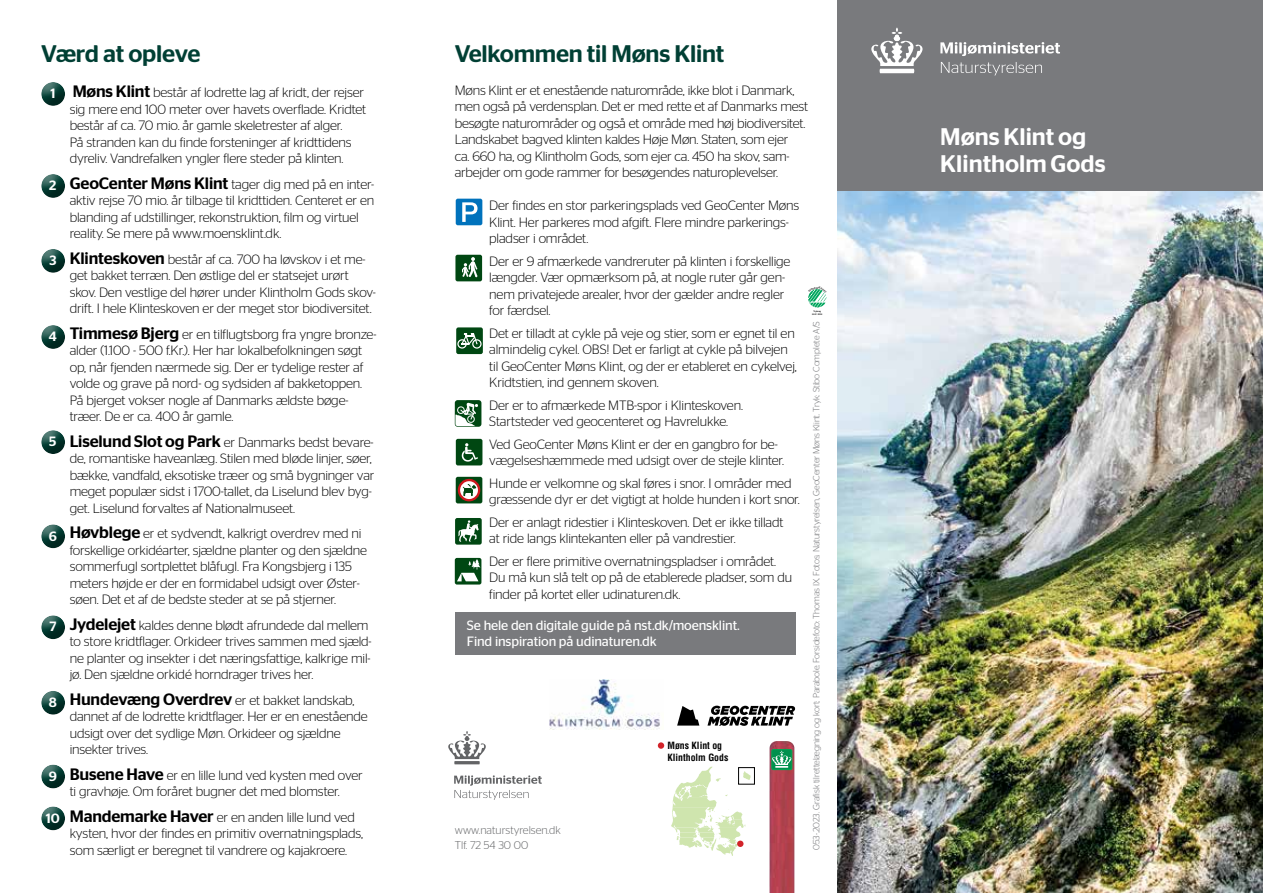
<style>
.page{position:relative;width:1263px;height:893px;background:#fff}
.page>*{position:absolute;margin:0;border:0;box-sizing:border-box;transform-origin:0 0}
.t1{font:500 24px "Stag Sans";letter-spacing:-.01em;color:#003f34}
.t2{font:500 24px/27px "Stag Sans";color:#fff}
.t3{font:300 13.5px/16.5px "Stag Sans";letter-spacing:-.01em;color:#000}
.t4{font:13.5px/16.5px "Stag Sans";letter-spacing:-.01em;color:#fff}
.t5{font:500 13.5px "Stag Sans";color:#fff}
.t6{font:300 11.25px/15px "Stag Sans";color:#636466}
.t7{font:700 condensed 9.75px/11.2px "Helvetica";color:#000}
.t8{font:300 9px "Stag Sans";letter-spacing:-.015em;color:#6d6e71}
.t9{font:500 2.1px/2.5px "Helvetica Neue";color:#000;text-align:center}
.s1{font-weight:500;font-size:16.5px}
</style>
<div class="page">
<img style="left:549px;top:679px;width:111px;height:51px">
<img style="left:838px;top:191px;width:425px;height:702px">
<div style="left:837px;top:0;width:426px;height:191px;background:#797a7d"></div>
<div style="left:738px;top:767px;width:17px;height:17px;border:1px solid #000"></div>
<div style="left:658px;top:742px;width:6px;height:7px;background:#d2232a;border-radius:50%"></div>
<svg style="left:671px;top:766px;width:80px;height:90px"></svg>
<div style="left:455px;top:613px;width:340px;height:42px;background:#797a7d"></div>
<div style="left:455px;top:255px;width:27px;height:26px;background:#004712;border-radius:2px"></div>
<svg style="left:462px;top:257px;width:15px;height:20px"></svg>
<div style="left:456px;top:439px;width:26px;height:26px;background:#004712;border-radius:2px"></div>
<svg style="left:462px;top:443px;width:16px;height:19px"></svg>
<img style="left:769px;top:741px;width:25px;height:152px">
<div style="left:772px;top:749px;width:20px;height:21px;border:1px solid #00a651;border-radius:2px"></div>
<svg style="left:772px;top:751px;width:19px;height:17px"></svg>
<svg style="left:871px;top:28px;width:51px;height:45px"></svg>
<svg style="left:940px;top:42px;width:120px;height:14px"></svg>
<svg style="left:941px;top:62px;width:101px;height:14px"></svg>
<svg style="left:448px;top:731px;width:38px;height:33px"></svg>
<svg style="left:454px;top:775px;width:88px;height:25px"></svg>
<div style="left:41px;top:82px;width:26px;height:25px;background:#000;opacity:.4"></div>
<div style="left:41px;top:174px;width:26px;height:25px;background:#000;opacity:.4"></div>
<div style="left:41px;top:249px;width:26px;height:25px;background:#000;opacity:.4"></div>
<div style="left:41px;top:325px;width:26px;height:25px;background:#000;opacity:.4"></div>
<div style="left:41px;top:430px;width:26px;height:25px;background:#000;opacity:.4"></div>
<div style="left:41px;top:524px;width:26px;height:26px;background:#000;opacity:.4"></div>
<div style="left:41px;top:615px;width:26px;height:26px;background:#000;opacity:.4"></div>
<div style="left:41px;top:691px;width:26px;height:25px;background:#000;opacity:.4"></div>
<div style="left:41px;top:764px;width:26px;height:26px;background:#000;opacity:.4"></div>
<div style="left:41px;top:806px;width:26px;height:26px;background:#000;opacity:.4"></div>
<div style="left:456px;top:327px;width:27px;height:27px;background:#004712;border-radius:2px"></div>
<div style="left:472px;top:339px;width:10px;height:10px;border:1px solid #fff;border-radius:50%"></div>
<div style="left:457px;top:339px;width:10px;height:10px;border:1px solid #fff;border-radius:50%"></div>
<svg style="left:461px;top:333px;width:16px;height:12px"></svg>
<div style="left:455px;top:400px;width:26px;height:27px;background:#004712;border-radius:3px"></div>
<svg style="left:455px;top:403px;width:23px;height:23px"></svg>
<svg style="left:456px;top:477px;width:26px;height:26px"></svg>
<svg style="left:459px;top:480px;width:20px;height:20px"></svg>
<div style="left:458px;top:479px;width:22px;height:22px;border:2px solid #ce171e;border-radius:50%"></div>
<svg style="left:463px;top:481px;width:13px;height:15px"></svg>
<div style="left:455px;top:518px;width:27px;height:27px;background:#004712;border-radius:2px"></div>
<svg style="left:458px;top:520px;width:20px;height:22px"></svg>
<div style="left:455px;top:558px;width:26px;height:27px;background:linear-gradient(to right,#004712,#004712);border-radius:2px"></div>
<svg style="left:457px;top:559px;width:23px;height:22px"></svg>
<div style="left:456px;top:199px;width:26px;height:26px;background:#0072bc;border-radius:2px"></div>
<svg style="left:462px;top:202px;width:15px;height:20px"></svg>
<svg style="left:677px;top:706px;width:22px;height:20px"></svg>
<svg style="left:707px;top:706px;width:88px;height:20px"></svg>
<svg style="left:808px;top:289px;width:19px;height:18px"></svg>
<h1 class="t1" style="left:41px;top:40px;width:161px">Værd at opleve</h1>
<p class="t5" style="left:50px;top:86px;width:7px">1</p>
<p class="t5" style="left:49px;top:178px;width:9px">2</p>
<p class="t5" style="left:49px;top:253px;width:9px">3</p>
<p class="t5" style="left:49px;top:329px;width:9px">4</p>
<p class="t5" style="left:49px;top:434px;width:9px">5</p>
<p class="t5" style="left:49px;top:528px;width:10px">6</p>
<p class="t5" style="left:49px;top:619px;width:9px">7</p>
<p class="t5" style="left:49px;top:694px;width:10px">8</p>
<p class="t5" style="left:49px;top:768px;width:10px">9</p>
<p class="t5" style="left:46px;top:810px;width:16px">10</p>
<p class="t3" style="left:70px;top:84px;width:298px"><span class="s1">Møns Klint</span> består af lodrette lag af kridt, der rejser sig mere end 100 meter over havets overflade. Kridtet består af ca. 70 mio. år gamle skeletrester af alger.<br>På stranden kan du finde forsteninger af kridttidens dyreliv. Vandrefalken yngler flere steder på klinten.</p>
<p class="t3" style="left:70px;top:175px;width:306px"><span class="s1">GeoCenter Møns Klint</span> tager dig med på en inter&shy;aktiv rejse 70 mio. år tilbage til kridttiden. Centeret er en blanding af udstillinger, rekonstruktion, film og virtuel reality. Se mere på www.moensklint.dk.</p>
<p class="t3" style="left:70px;top:250px;width:308px"><span class="s1">Klinteskoven</span> består af ca. 700 ha løvskov i et me&shy;get bakket terræn. Den østlige del er statsejet urørt skov. Den vestlige del hører under Klintholm Gods skov&shy;drift. I hele Klinteskoven er der meget stor biodiversitet.</p>
<p class="t3" style="left:70px;top:325px;width:308px"><span class="s1">Timmesø Bjerg</span> er en tilflugtsborg fra yngre bronze&shy;alder (1.100 - 500 f.Kr.). Her har lokalbefolkningen søgt op, når fjenden nærmede sig. Der er tydelige rester af volde og grave på nord- og sydsiden af bakketoppen.<br>På bjerget vokser nogle af Danmarks ældste bøge&shy;træer. De er ca. 400 år gamle.</p>
<p class="t3" style="left:70px;top:433px;width:306px"><span class="s1">Liselund Slot og Park</span> er Danmarks bedst bevare&shy;de, romantiske haveanlæg. Stilen med bløde linjer, søer, bække, vandfald, eksotiske træer og små bygninger var meget populær sidst i 1700-tallet, da Liselund blev byg&shy;get. Liselund forvaltes af Nationalmuseet.</p>
<p class="t3" style="left:70px;top:525px;width:299px"><span class="s1">Høvblege</span> er et sydvendt, kalkrigt overdrev med ni forskellige orkidéarter, sjældne planter og den sjældne sommerfugl sortplettet blåfugl. Fra Kongsbjerg i 135 meters højde er der en formidabel udsigt over Øster&shy;søen. Det et af de bedste steder at se på stjerner.</p>
<p class="t3" style="left:70px;top:616px;width:303px"><span class="s1">Jydelejet</span> kaldes denne blødt afrundede dal mellem to store kridtflager. Orkideer trives sammen med sjæld&shy;ne planter og insekter i det næringsfattige, kalkrige mil&shy;jø. Den sjældne orkidé horndrager trives her.</p>
<p class="t3" style="left:70px;top:691px;width:299px"><span class="s1">Hundevæng Overdrev</span> er et bakket landskab, dannet af de lodrette kridtflager. Her er en enestående udsigt over det sydlige Møn. Orkideer og sjældne insekter trives.</p>
<p class="t3" style="left:70px;top:766px;width:294px"><span class="s1">Busene Have</span> er en lille lund ved kysten med over ti gravhøje. Om foråret bugner det med blomster.</p>
<p class="t3" style="left:70px;top:808px;width:295px"><span class="s1">Mandemarke Haver</span> er en anden lille lund ved kysten, hvor der findes en primitiv overnatningsplads, som særligt er beregnet til vandrere og kajakroere.</p>
<h1 class="t1" style="left:455px;top:40px;width:271px">Velkommen til Møns Klint</h1>
<p class="t3" style="left:455px;top:82px;width:355px">Møns Klint er et enestående naturområde, ikke blot i Danmark, men også på verdensplan. Det er med rette et af Danmarks mest besøgte naturområder og også et område med høj biodiversitet.<br>Landskabet bagved klinten kaldes Høje Møn. Staten, som ejer<br>ca. 660 ha, og Klintholm Gods, som ejer ca. 450 ha skov, sam&shy;arbejder om gode rammer for besøgendes naturoplevelser.</p>
<p class="t3" style="left:489px;top:197px;width:311px">Der findes en stor parkeringsplads ved GeoCenter Møns<br>Klint. Her parkeres mod afgift. Flere mindre parkerings&shy;pladser i området.</p>
<p class="t3" style="left:489px;top:253px;width:303px">Der er 9 afmærkede vandreruter på klinten i forskellige længder. Vær opmærksom på, at nogle ruter går gen&shy;nem privatejede arealer, hvor der gælder andre regler for færdsel.</p>
<p class="t3" style="left:489px;top:325px;width:309px">Det er tilladt at cykle på veje og stier, som er egnet til en almindelig cykel. OBS! Det er farligt at cykle på bilvejen til GeoCenter Møns Klint, og der er etableret en cykelvej, Kridtstien, ind gennem skoven.</p>
<p class="t3" style="left:489px;top:397px;width:255px">Der er to afmærkede MTB-spor i Klinteskoven.<br>Startsteder ved geocenteret og Havrelukke.</p>
<p class="t3" style="left:489px;top:436px;width:296px">Ved GeoCenter Møns Klint er der en gangbro for be&shy;vægelseshæmmede med udsigt over de stejle klinter.</p>
<p class="t3" style="left:489px;top:475px;width:312px">Hunde er velkomne og skal føres i snor. I områder med græssende dyr er det vigtigt at holde hunden i kort snor.</p>
<p class="t3" style="left:489px;top:514px;width:296px">Der er anlagt ridestier i Klinteskoven. Det er ikke tilladt at ride langs klintekanten eller på vandrestier.</p>
<p class="t3" style="left:489px;top:553px;width:304px">Der er flere primitive overnatningspladser i området.<br>Du må kun slå telt op på de etablerede pladser, som du finder på kortet eller udinaturen.dk.</p>
<p class="t9" style="left:812px;top:310px;width:12px">Tryksag<br>5041 0004</p>
<p class="t8" style="left:811px;top:850px;width:530px;rotate:-90deg">053-.2023. Grafisk tilrettelægning og kort: Parabole. Forsidefoto: Thomas IX. Fotos: Naturstyrelsen, GeoCenter Møns Klint. Tryk: Stibo Complete A/S</p>
<p class="t4" style="left:467px;top:616px;width:274px">Se hele den digitale guide på nst.dk/moensklint.<br>Find inspiration på udinaturen.dk</p>
<p class="t7" style="left:667px;top:740px;width:62px">Møns Klint og<br>Klintholm Gods</p>
<p class="t6" style="left:455px;top:822px;width:107px">www.naturstyrelsen.dk<br>Tlf. 72 54 30 00</p>
<h1 class="t2" style="left:940px;top:123px;width:167px">Møns Klint og<br>Klintholm Gods</h1>
</div>
